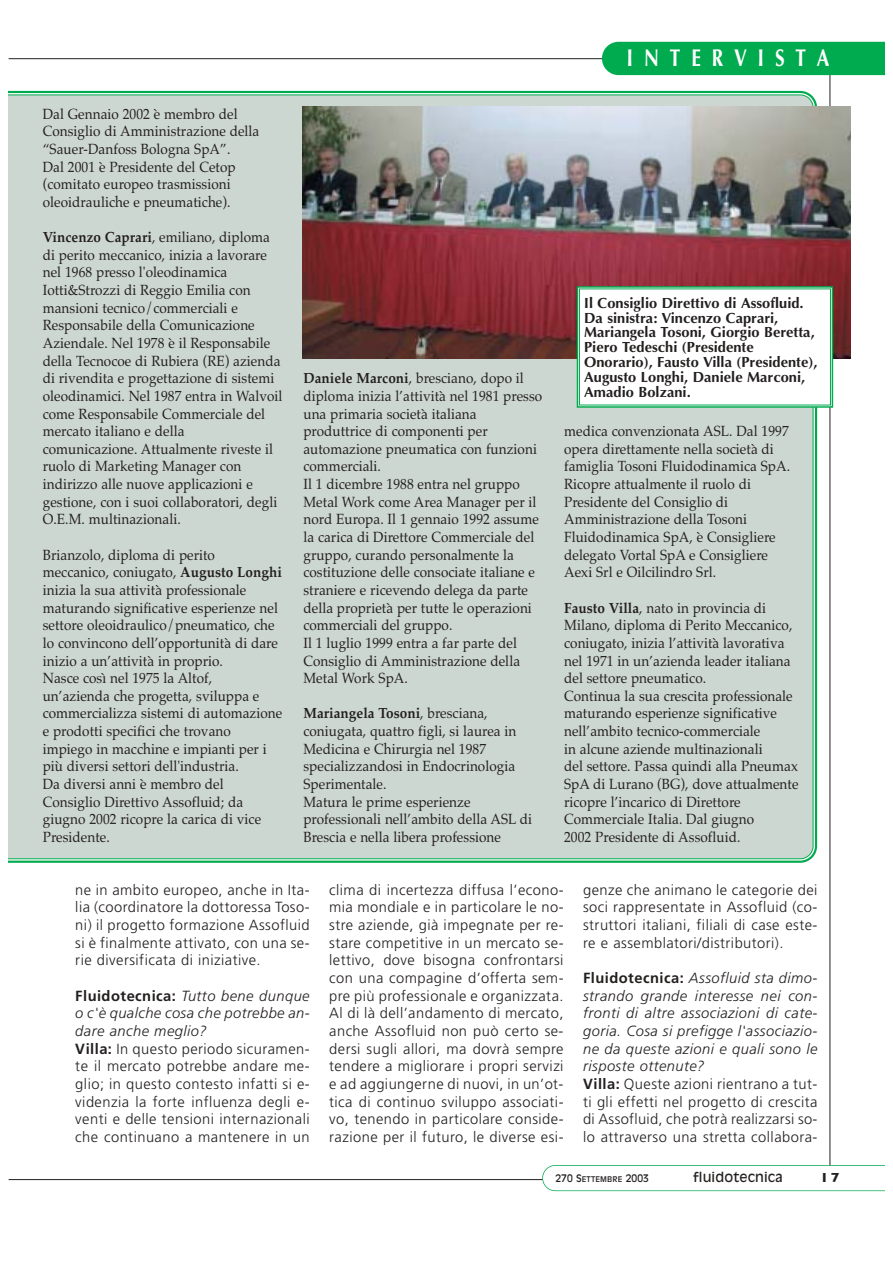
<style>
.page{position:relative;width:893px;height:1263px;background:#fff}
.page>*{position:absolute;margin:0;border:0;box-sizing:border-box;transform-origin:0 0}
.t1{font:700 24.3px "Optima";letter-spacing:.565em;color:#fff;scale:.79 1}
.t2{font:14.7px/17.7px "Palatino";letter-spacing:.005em;color:#231f1f;scale:.92 1}
.t3{font:300 14.7px/17.7px "Frutiger";letter-spacing:.03em;color:#231f1f;text-align:justify}
.t4{font:italic 300 14.7px/17.7px "Frutiger";letter-spacing:.03em;color:#231f1f}
.t5{font:700 14.7px/14.9px "Optima";color:#231f1f}
.t6{font:13.2px "Antique Olive";letter-spacing:.01em;color:#231f1f}
.t7{font:700 13.2px "Gill Sans";color:#231f1f;scale:1.27 1}
.t8{font:10.35px "Antique Olive";letter-spacing:.01em;color:#231f1f}
.s1{font-weight:700}
.s2{font-style:italic}
.s3{font-weight:700;font-style:normal}
.s4{font-style:normal}
.s5{font-size:7.65px}
</style>
<div class="page">
<hr style="left:9px;top:58px;width:821px;height:1px;background:#231f1f">
<hr style="left:829px;top:59px;width:1px;height:1121px;background:#231f1f">
<hr style="left:9px;top:1179px;width:821px;height:1px;background:#231f1f">
<svg style="left:542px;top:1165px;width:342px;height:26px"></svg>
<div style="left:602px;top:42px;width:282px;height:33px;background:#00aa4e"></div>
<div style="left:9px;top:94px;width:804px;height:766px;background:#cdd7d1"></div>
<img style="left:303px;top:106px;width:547px;height:253px">
<div style="left:579px;top:289px;width:251px;height:116px;background:#fff"></div>
<div style="left:576px;top:286px;width:257px;height:122px;border:1px solid #00aa4e"></div>
<p class="t2" style="left:43px;top:107px;width:237px">Dal Gennaio 2002 è membro del<br>Consiglio di Amministrazione della “Sauer-Danfoss Bologna SpA”.<br>Dal 2001 è Presidente del Cetop (comitato europeo trasmissioni oleoidrauliche e pneumatiche).</p>
<p class="t2" style="left:43px;top:230px;width:262px"><span class="s1">Vincenzo Caprari</span>, emiliano, diploma di perito meccanico, inizia a lavorare nel 1968 presso l'oleodinamica Iotti&amp;Strozzi di Reggio Emilia con mansioni tecnico/commerciali e Responsabile della Comunicazione Aziendale. Nel 1978 è il Responsabile della Tecnocoe di Rubiera (RE) azienda di rivendita e progettazione di sistemi oleodinamici. Nel 1987 entra in Walvoil come Responsabile Commerciale del mercato italiano e della comunicazione. Attualmente riveste il ruolo di Marketing Manager con indirizzo alle nuove applicazioni e gestione, con i suoi collaboratori, degli O.E.M. multinazionali.</p>
<p class="t2" style="left:43px;top:548px;width:262px">Brianzolo, diploma di perito meccanico, coniugato, <span class="s1">Augusto Longhi </span>inizia la sua attività professionale maturando significative esperienze nel settore oleoidraulico/pneumatico, che lo convincono dell’opportunità di dare inizio a un’attività in proprio.<br>Nasce così nel 1975 la Altof, un’azienda che progetta, sviluppa e commercializza sistemi di automazione e prodotti specifici che trovano impiego in macchine e impianti per i più diversi settori dell'industria.<br>Da diversi anni è membro del Consiglio Direttivo Assofluid; da giugno 2002 ricopre la carica di vice Presidente.</p>
<p class="t2" style="left:303px;top:371px;width:261px"><span class="s1">Daniele Marconi</span>, bresciano, dopo il diploma inizia l’attività nel 1981 presso una primaria società italiana produttrice di componenti per automazione pneumatica con funzioni commerciali.<br>Il 1 dicembre 1988 entra nel gruppo Metal Work come Area Manager per il nord Europa. Il 1 gennaio 1992 assume la carica di Direttore Commerciale del gruppo, curando personalmente la costituzione delle consociate italiane e straniere e ricevendo delega da parte della proprietà per tutte le operazioni commerciali del gruppo.<br>Il 1 luglio 1999 entra a far parte del Consiglio di Amministrazione della Metal Work SpA.</p>
<p class="t2" style="left:303px;top:706px;width:250px"><span class="s1">Mariangela Tosoni</span>, bresciana, coniugata, quattro figli, si laurea in<br>Medicina e Chirurgia nel 1987 specializzandosi in Endocrinologia<br>Sperimentale.<br>Matura le prime esperienze professionali nell’ambito della ASL di<br>Brescia e nella libera professione</p>
<h1 class="t1" style="left:627px;top:48px;width:258px">INTERVISTA</h1>
<p class="t5" style="left:584px;top:297px;width:235px">Il Consiglio Direttivo di Assofluid.<br>Da sinistra: Vincenzo Caprari,<br>Mariangela Tosoni, Giorgio Beretta,<br>Piero Tedeschi (Presidente<br>Onorario), Fausto Villa (Presidente),<br>Augusto Longhi, Daniele Marconi,<br>Amadio Bolzani.</p>
<p class="t2" style="left:564px;top:424px;width:247px">medica convenzionata ASL. Dal 1997 opera direttamente nella società di famiglia Tosoni Fluidodinamica SpA.<br>Ricopre attualmente il ruolo di Presidente del Consiglio di Amministrazione della Tosoni Fluidodinamica SpA, è Consigliere delegato Vortal SpA e Consigliere Aexi Srl e Oilcilindro Srl.</p>
<p class="t2" style="left:564px;top:600px;width:256px"><span class="s1">Fausto Villa</span>, nato in provincia di Milano, diploma di Perito Meccanico, coniugato, inizia l’attività lavorativa nel 1971 in un’azienda leader italiana del settore pneumatico.<br>Continua la sua crescita professionale maturando esperienze significative nell’ambito tecnico-commerciale<br>in alcune aziende multinazionali<br>del settore. Passa quindi alla Pneumax SpA di Lurano (BG), dove attualmente ricopre l’incarico di Direttore Commerciale Italia. Dal giugno<br>2002 Presidente di Assofluid.</p>
<p class="t3" style="left:75px;top:882px;width:236px">ne in ambito europeo, anche in Ita&shy;lia (coordinatore la dottoressa Toso&shy;ni) il progetto formazione Assofluid si è finalmente attivato, con una se&shy;rie diversificata di iniziative.</p>
<p class="t3" style="left:75px;top:988px;width:236px;text-align:left"><span class="s1">Fluidotecnica:</span> <span class="s2">Tutto bene dunque o c'è qualche cosa che potrebbe an&shy;dare anche meglio?<br></span><span class="s1">Villa:</span> In questo periodo sicuramen&shy;te il mercato potrebbe andare me&shy;glio; in questo contesto infatti si e&shy;videnzia la forte influenza degli e&shy;venti e delle tensioni internazionali che continuano a mantenere in un</p>
<p class="t3" style="left:329px;top:882px;width:236px">clima di incertezza diffusa l’econo&shy;mia mondiale e in particolare le no&shy;stre aziende, già impegnate per re&shy;stare competitive in un mercato se&shy;lettivo, dove bisogna confrontarsi con una compagine d’offerta sem&shy;pre più professionale e organizzata.<br>Al di là dell’andamento di mercato, anche Assofluid non può certo se&shy;dersi sugli allori, ma dovrà sempre tendere a migliorare i propri servizi e ad aggiungerne di nuovi, in un’ot&shy;tica di continuo sviluppo associati&shy;vo, tenendo in particolare conside&shy;razione per il futuro, le diverse esi-</p>
<p class="t3" style="left:583px;top:882px;width:236px">genze che animano le categorie dei soci rappresentate in Assofluid (co&shy;struttori italiani, filiali di case este&shy;re e assemblatori/distributori).</p>
<p class="t4" style="left:583px;top:970px;width:236px"><span class="s3">Fluidotecnica:</span> Assofluid sta dimo&shy;strando grande interesse nei con&shy;fronti di altre associazioni di cate&shy;goria. Cosa si prefigge l'associazio&shy;ne da queste azioni e quali sono le risposte ottenute?<br><span class="s3">Villa:</span> <span class="s4">Queste azioni rientrano a tut&shy;ti gli effetti nel progetto di crescita di Assofluid, che potrà realizzarsi so&shy;lo attraverso una stretta collabora-</span></p>
<p class="t8" style="left:555px;top:1174px;width:95px">270 S<span class="s5">ETTEMBRE</span> 2003</p>
<p class="t6" style="left:693px;top:1172px;width:91px">fluidotecnica</p>
<p class="t7" style="left:819px;top:1173px;width:17px">17</p>
</div>
